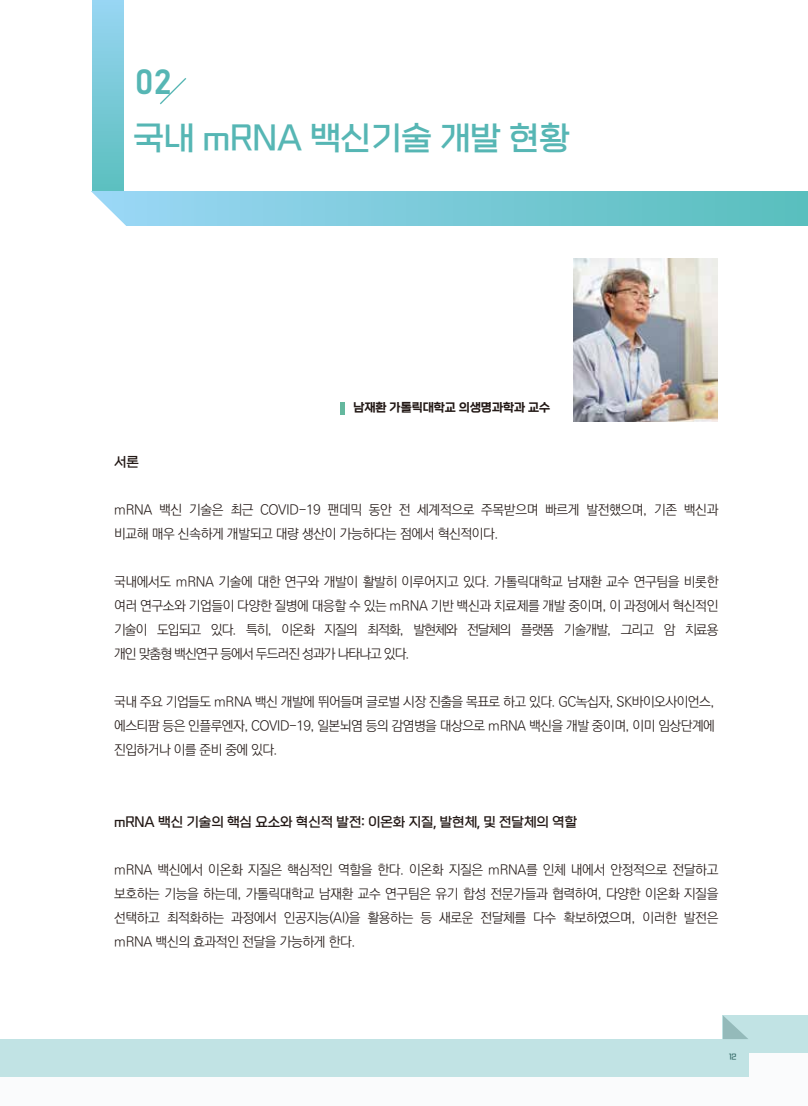
<style>
.page{position:relative;width:808px;height:1106px;background:#fff}
.page>*{position:absolute;margin:0;border:0;box-sizing:border-box;transform-origin:0 0}
.t1{font:34.5px "Bahnschrift";color:#56b6b4}
.t2{font:300 33px "Gong Gothic";color:#56b6b4}
.t3{font:300 13.5px/24px "Ko Pub World Dotum";letter-spacing:-.03em;color:#221815;text-align:justify}
.t4{font:300 13.5px "Gong Gothic";color:#221815}
.t5{font:500 12px "Gong Gothic";color:#221815}
.t6{font:300 7.5px "Gong Gothic";color:#2d6461}
</style>
<div class="page">
<svg style="left:92px;top:0;width:32px;height:188px;background:#79cad8"></svg>
<div style="left:91px;top:191px;width:717px;height:34px;background:linear-gradient(to right,#9cd6f5,#58bebc)"></div>
<svg style="left:91px;top:188px;width:56px;height:38px"></svg>
<svg style="left:160px;top:78px;width:27px;height:27px"></svg>
<div style="left:340px;top:402px;width:5px;height:13px;background:#64b89e"></div>
<img style="left:573px;top:258px;width:144px;height:163px">
<svg style="left:0;top:1029px;width:793px;height:48px"></svg>
<div style="left:723px;top:1015px;width:85px;height:37px;background:#c1e3e4"></div>
<div style="left:0;top:1039px;width:748px;height:37px;background:#c1e3e4"></div>
<svg style="left:723px;top:1016px;width:25px;height:23px"></svg>
<svg style="left:793px;top:1052px;width:15px;height:1px"></svg>
<h1 class="t1" style="left:135px;top:56px;width:38px">02</h1>
<h2 class="t2" style="left:133px;top:121px;width:438px">국내 mRNA 백신기술 개발 현황</h2>
<p class="t5" style="left:353px;top:401px;width:198px">남재환 가톨릭대학교 의생명과학과 교수</p>
<p class="t4" style="left:114px;top:455px;width:26px">서론</p>
<p class="t3" style="left:114px;top:498px;width:606px">mRNA 백신 기술은 최근 COVID-19 팬데믹 동안 전 세계적으로 주목받으며 빠르게 발전했으며, 기존 백신과 비교해 매우 신속하게 개발되고 대량 생산이 가능하다는 점에서 혁신적이다.</p>
<p class="t3" style="left:114px;top:570px;width:606px">국내에서도 mRNA 기술에 대한 연구와 개발이 활발히 이루어지고 있다. 가톨릭대학교 남재환 교수 연구팀을 비롯한 여러 연구소와 기업들이 다양한 질병에 대응할 수 있는 mRNA 기반 백신과 치료제를 개발 중이며, 이 과정에서 혁신적인 기술이 도입되고 있다. 특히, 이온화 지질의 최적화, 발현체와 전달체의 플랫폼 기술개발, 그리고 암 치료용 개인 맞춤형 백신연구 등에서 두드러진 성과가 나타나고 있다.</p>
<p class="t3" style="left:114px;top:690px;width:602px">국내 주요 기업들도 mRNA 백신 개발에 뛰어들며 글로벌 시장 진출을 목표로 하고 있다. GC녹십자, SK바이오사이언스, 에스티팜 등은 인플루엔자, COVID-19, 일본뇌염 등의 감염병을 대상으로 mRNA 백신을 개발 중이며, 이미 임상단계에 진입하거나 이를 준비 중에 있다.</p>
<p class="t4" style="left:114px;top:815px;width:464px">mRNA 백신 기술의 핵심 요소와 혁신적 발전: 이온화 지질, 발현체, 및 전달체의 역할</p>
<p class="t3" style="left:114px;top:858px;width:606px">mRNA 백신에서 이온화 지질은 핵심적인 역할을 한다. 이온화 지질은 mRNA를 인체 내에서 안정적으로 전달하고 보호하는 기능을 하는데, 가톨릭대학교 남재환 교수 연구팀은 유기 합성 전문가들과 협력하여, 다양한 이온화 지질을 선택하고 최적화하는 과정에서 인공지능(AI)을 활용하는 등 새로운 전달체를 다수 확보하였으며, 이러한 발전은 mRNA 백신의 효과적인 전달을 가능하게 한다.</p>
<p class="t6" style="left:729px;top:1052px;width:9px">12</p>
</div>
